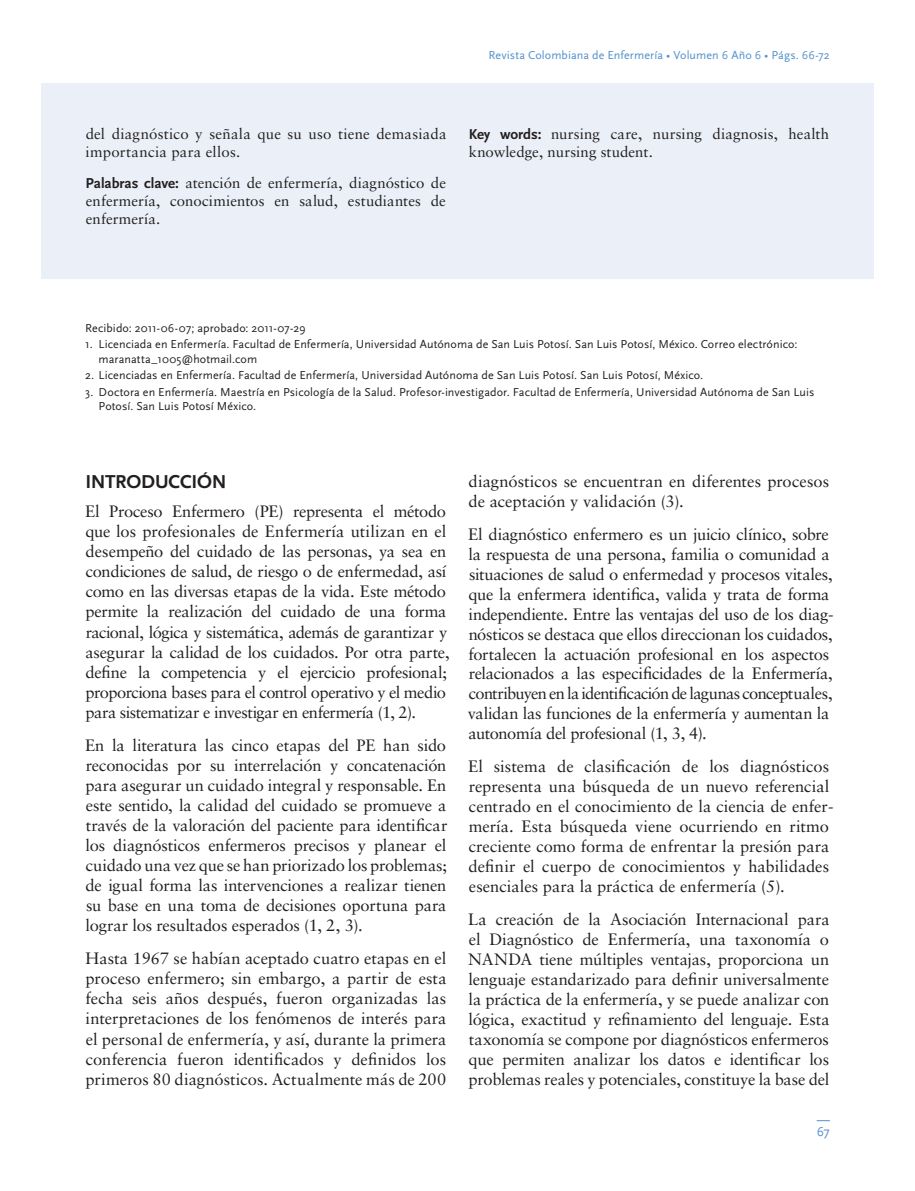
<style>
.page{position:relative;width:915px;height:1191px;background:#fff}
.page>*{position:absolute;margin:0;border:0;box-sizing:border-box;transform-origin:0 0}
.titulos{font:19.5px "Scala Sans Bold LF";letter-spacing:-.015em;color:#231f20}
.texto_corrido{font:16.5px/20.1px "Sabon LT Std";letter-spacing:-.015em;color:#231f20}
.resumen{font:15px/18px "Sabon LT Std";letter-spacing:.01em;color:#231f20}
.folio{font:13.5px "Scala Sans";color:#5090cc}
.datos_autor{font:12px/14.4px "Scala Sans";letter-spacing:.01em;color:#231f20}
.cornisa{font:12px "Scala Sans";letter-spacing:.01em;color:#5090cc}
.s1{font-family:"Scala Sans Bold LF"}
</style>
<div class="page">
<svg style="left:816px;top:1120px;width:13px;height:1px"></svg>
<div style="left:41px;top:84px;width:832px;height:195px;background:#ebf0f8"></div>
<p class="cornisa" style="left:488px;top:48px;width:342px">Revista Colombiana de Enfermería • Volumen 6 Año 6 • Págs. 66-72</p>
<p class="resumen" style="left:86px;top:125px;width:362px">del diagnóstico y señala que su uso tiene demasiada importancia para ellos.</p>
<p class="resumen" style="left:85px;top:173px;width:362px;text-align:justify"><span class="s1">Palabras clave:</span> atención de enfermería, diagnóstico de enfermería, conocimientos en salud, estudiantes de enfermería.</p>
<p class="resumen" style="left:468px;top:125px;width:362px"><span class="s1">Key words:</span> nursing care, nursing diagnosis, health knowledge, nursing student.</p>
<p class="datos_autor" style="left:85px;top:321px;width:222px">Recibido: 2011-06-07; aprobado: 2011-07-29</p>
<p class="datos_autor" style="left:99px;top:337px;width:700px;text-indent:-14px">1. Licenciada en Enfermería. Facultad de Enfermería, Universidad Autónoma de San Luis Potosí. San Luis Potosí, México. Correo electrónico: maranatta_1005@hotmail.com</p>
<p class="datos_autor" style="left:85px;top:368px;width:619px">2. Licenciadas en Enfermería. Facultad de Enfermería, Universidad Autónoma de San Luis Potosí. San Luis Potosí, México.</p>
<p class="datos_autor" style="left:99px;top:385px;width:717px;text-indent:-14px">3. Doctora en Enfermería. Maestría en Psicología de la Salud. Profesor-investigador. Facultad de Enfermería, Universidad Autónoma de San Luis<br>Potosí. San Luis Potosí México.</p>
<p class="titulos" style="left:85px;top:471px;width:143px">INTRODUCCIÓN</p>
<p class="texto_corrido" style="left:85px;top:501px;width:366px">El Proceso Enfermero (PE) representa el método que los profesionales de Enfermería utilizan en el desempeño del cuidado de las personas, ya sea en condiciones de salud, de riesgo o de enfermedad, así como en las diversas etapas de la vida. Este método permite la realización del cuidado de una forma racional, lógica y sistemática, además de garantizar y asegurar la calidad de los cuidados. Por otra parte, define la competencia y el ejercicio profesional; proporciona bases para el control operativo y el medio para sistematizar e investigar en enfermería (1, 2).</p>
<p class="texto_corrido" style="left:85px;top:734px;width:363px;text-align:justify">En la literatura las cinco etapas del PE han sido reconocidas por su interrelación y concatenación para asegurar un cuidado integral y responsable. En este sentido, la calidad del cuidado se promueve a través de la valoración del paciente para identificar los diagnósticos enfermeros precisos y planear el cuidado una vez que se han priorizado los problemas; de igual forma las intervenciones a realizar tienen su base en una toma de decisiones oportuna para lograr los resultados esperados (1, 2, 3).</p>
<p class="texto_corrido" style="left:85px;top:948px;width:362px;text-align:justify">Hasta 1967 se habían aceptado cuatro etapas en el proceso enfermero; sin embargo, a partir de esta fecha seis años después, fueron organizadas las interpretaciones de los fenómenos de interés para el personal de enfermería, y así, durante la primera conferencia fueron identificados y definidos los primeros 80 diagnósticos. Actualmente más de 200</p>
<p class="texto_corrido" style="left:468px;top:471px;width:362px">diagnósticos se encuentran en diferentes procesos de aceptación y validación (3).</p>
<p class="texto_corrido" style="left:468px;top:524px;width:367px">El diagnóstico enfermero es un juicio clínico, sobre la respuesta de una persona, familia o comunidad a situaciones de salud o enfermedad y procesos vitales, que la enfermera identifica, valida y trata de forma independiente. Entre las ventajas del uso de los diag&shy;nósticos se destaca que ellos direccionan los cuidados, fortalecen la actuación profesional en los aspectos relacionados a las especificidades de la Enfermería, contribuyen en la identificación de lagunas conceptuales, validan las funciones de la enfermería y aumentan la autonomía del profesional (1, 3, 4).</p>
<p class="texto_corrido" style="left:468px;top:756px;width:367px">El sistema de clasificación de los diagnósticos representa una búsqueda de un nuevo referencial centrado en el conocimiento de la ciencia de enfer&shy;mería. Esta búsqueda viene ocurriendo en ritmo creciente como forma de enfrentar la presión para definir el cuerpo de conocimientos y habilidades esenciales para la práctica de enfermería (5).</p>
<p class="texto_corrido" style="left:468px;top:909px;width:363px;text-align:justify">La creación de la Asociación Internacional para el Diagnóstico de Enfermería, una taxonomía o NANDA tiene múltiples ventajas, proporciona un lenguaje estandarizado para definir universalmente la práctica de la enfermería, y se puede analizar con lógica, exactitud y refinamiento del lenguaje. Esta taxonomía se compone por diagnósticos enfermeros que permiten analizar los datos e identificar los problemas reales y potenciales, constituye la base del</p>
<p class="folio" style="left:816px;top:1124px;width:15px">67</p>
</div>
